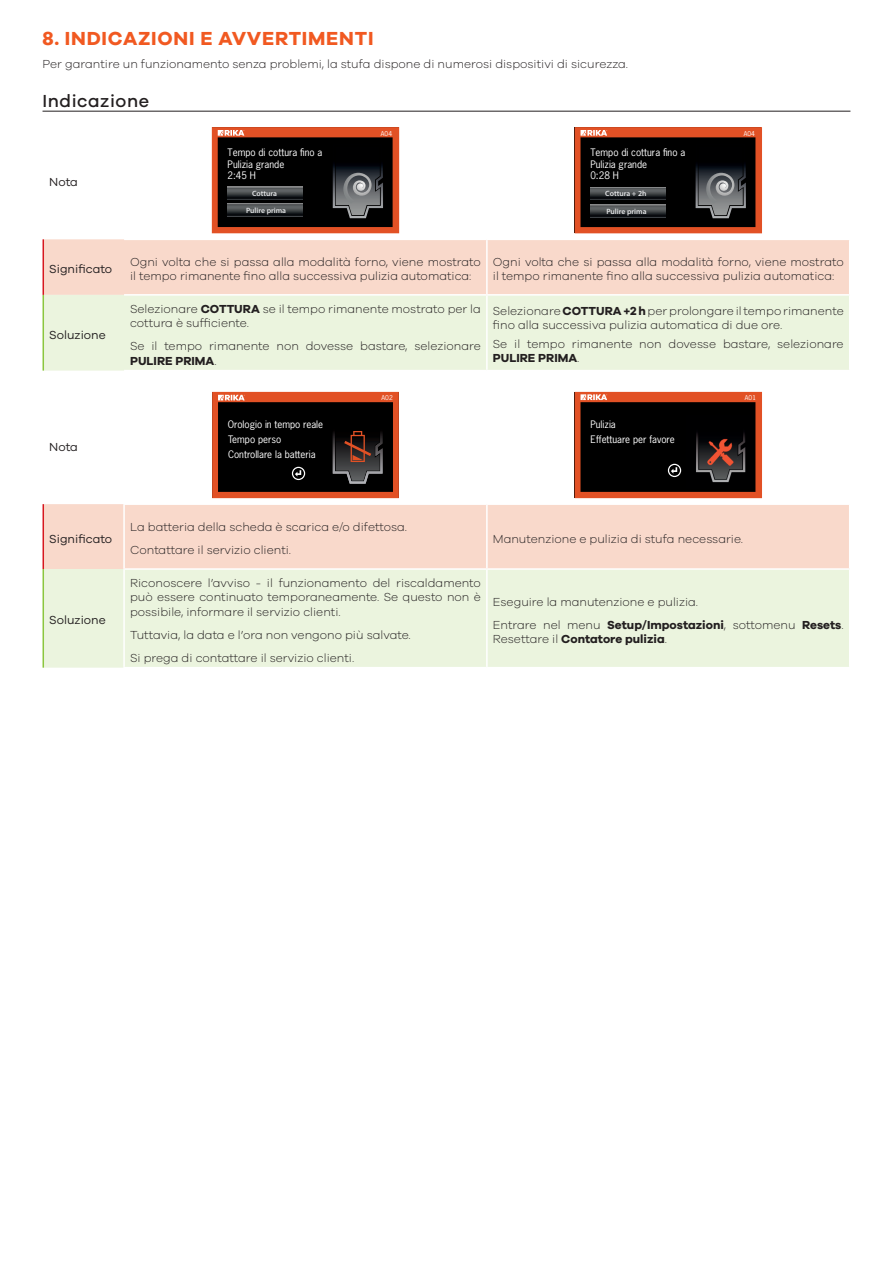
<style>
.page{position:relative;width:893px;height:1263px;background:#fff}
.page>*{position:absolute;margin:0;border:0;box-sizing:border-box;transform-origin:0 0}
.t1{font:700 19.5px "Galano Grotesque";letter-spacing:.04em;color:#f15921}
.H2_-_SubHeader{font:500 18px "Galano Grotesque";letter-spacing:.03em;color:#231f20}
.BT_-_BodyText{font:300 12px/14.4px "Galano Grotesque";color:#231f20}
.ErrorBodyText{font:300 12px/14.4px "Galano Grotesque";color:#231f20}
.ErrorBodyText-2{font:700 12px/14.4px "Galano Grotesque";color:#231f20}
.Standard_BodyText{font:12px "Galano Grotesque";color:#231f20}
.t2{font:9.75px/11.7px "News Gothic Std";color:#fff}
.t3{font:600 7.65px "Myriad Pro";color:#e6e7e9}
.t4{font:6.3px "News Gothic Std";color:#fff;scale:1.05 1}
.s1{font-weight:700}
.s2{font-weight:300}
</style>
<div class="page">
<hr style="left:43px;top:111px;width:807px;height:1px;background:#231f20">
<div style="left:44px;top:239px;width:805px;height:56px;background:#f9d9cb"></div>
<div style="left:44px;top:295px;width:805px;height:76px;background:#ebf4de"></div>
<hr style="left:486px;top:240px;width:2px;height:54px;background:#fff">
<hr style="left:486px;top:296px;width:2px;height:74px;background:#fff">
<hr style="left:43px;top:295px;width:1px;height:76px;background:#8bc63e">
<hr style="left:124px;top:370px;width:363px;height:1px;background:#fff">
<hr style="left:487px;top:370px;width:363px;height:1px;background:#fff">
<hr style="left:43px;top:239px;width:1px;height:56px;background:#d7171f">
<hr style="left:124px;top:239px;width:363px;height:1px;background:#fff">
<hr style="left:487px;top:239px;width:363px;height:1px;background:#fff">
<hr style="left:124px;top:294px;width:363px;height:2px;background:#fff">
<hr style="left:487px;top:294px;width:363px;height:2px;background:#fff">
<svg style="left:212px;top:127px;width:187px;height:106px;background:#42231b"></svg>
<svg style="left:228px;top:204px;width:74px;height:12px"></svg>
<svg style="left:575px;top:127px;width:187px;height:106px;background:#41231a"></svg>
<svg style="left:590px;top:205px;width:75px;height:12px"></svg>
<div style="left:44px;top:504px;width:805px;height:65px;background:#f9d9cb"></div>
<div style="left:44px;top:569px;width:805px;height:99px;background:#ebf4de"></div>
<hr style="left:43px;top:569px;width:1px;height:99px;background:#8bc63e">
<hr style="left:487px;top:667px;width:363px;height:1px;background:#fff">
<hr style="left:123px;top:570px;width:2px;height:97px;background:#fff">
<hr style="left:486px;top:570px;width:2px;height:97px;background:#fff">
<hr style="left:123px;top:667px;width:364px;height:1px;background:#fff">
<hr style="left:43px;top:504px;width:1px;height:65px;background:#d7171f">
<hr style="left:487px;top:503px;width:363px;height:2px;background:#fff">
<hr style="left:487px;top:568px;width:363px;height:2px;background:#fff">
<hr style="left:123px;top:503px;width:364px;height:2px;background:#fff">
<hr style="left:123px;top:505px;width:2px;height:63px;background:#fff">
<hr style="left:486px;top:505px;width:2px;height:63px;background:#fff">
<hr style="left:123px;top:568px;width:364px;height:2px;background:#fff">
<svg style="left:212px;top:392px;width:187px;height:106px;background:#37180f"></svg>
<svg style="left:353px;top:455px;width:10px;height:5px"></svg>
<svg style="left:575px;top:392px;width:187px;height:106px;background:#38180f"></svg>
<p class="t1" style="left:43px;top:26px;width:332px">8. INDICAZIONI E AVVERTIMENTI</p>
<p class="BT_-_BodyText" style="left:43px;top:56px;width:586px">Per garantire un funzionamento senza problemi, la stufa dispone di numerosi dispositivi di sicurezza.</p>
<p class="H2_-_SubHeader" style="left:43px;top:90px;width:108px">Indicazione</p>
<p class="Standard_BodyText" style="left:49px;top:175px;width:30px">Nota</p>
<p class="t2" style="left:228px;top:146px;width:96px">Tempo di cottura fino a<br>Pulizia grande<br>2:45 H</p>
<p class="t3" style="left:252px;top:188px;width:27px">Cottura</p>
<p class="t3" style="left:246px;top:205px;width:42px">Pulire prima</p>
<p class="t4" style="left:381px;top:129px;width:12px">A04</p>
<p class="t2" style="left:590px;top:146px;width:96px">Tempo di cottura fino a<br>Pulizia grande<br>0:28 H</p>
<p class="t3" style="left:605px;top:188px;width:43px">Cottura + 2h</p>
<p class="t3" style="left:606px;top:206px;width:42px">Pulire prima</p>
<p class="t4" style="left:744px;top:129px;width:12px">A04</p>
<p class="Standard_BodyText" style="left:49px;top:262px;width:64px">Significato</p>
<p class="BT_-_BodyText" style="left:130px;top:254px;width:352px">Ogni volta che si passa alla modalità forno, viene mostrato il tempo rimanente fino alla successiva pulizia automatica:</p>
<p class="BT_-_BodyText" style="left:493px;top:254px;width:352px">Ogni volta che si passa alla modalità forno, viene mostrato il tempo rimanente fino alla successiva pulizia automatica:</p>
<p class="Standard_BodyText" style="left:49px;top:327px;width:58px">Soluzione</p>
<p class="Standard_BodyText" style="left:49px;top:440px;width:30px">Nota</p>
<p class="BT_-_BodyText" style="left:130px;top:301px;width:352px">Selezionare <span class="s1">COTTURA</span> se il tempo rimanente mostrato per la cottura è sufficiente.</p>
<p class="BT_-_BodyText" style="left:130px;top:339px;width:352px">Se il tempo rimanente non dovesse bastare, selezionare<br><span class="s1">PULIRE PRIMA</span>.</p>
<p class="ErrorBodyText" style="left:493px;top:303px;width:352px">Selezionare <span class="s1">COTTURA +2 h</span> per prolongare il tempo rimanente fino alla successiva pulizia automatica di due ore.</p>
<p class="BT_-_BodyText" style="left:493px;top:336px;width:352px">Se il tempo rimanente non dovesse bastare, selezionare<br><span class="s1">PULIRE PRIMA</span>.</p>
<p class="t4" style="left:382px;top:394px;width:12px">A02</p>
<p class="t4" style="left:745px;top:394px;width:12px">A01</p>
<p class="t2" style="left:228px;top:417px;width:97px;line-height:14.9px">Orologio in tempo reale<br>Tempo perso<br>Controllare la batteria</p>
<p class="t2" style="left:590px;top:417px;width:86px;line-height:14.7px">Pulizia<br>Effettuare per favore</p>
<p class="Standard_BodyText" style="left:49px;top:531px;width:64px">Significato</p>
<p class="Standard_BodyText" style="left:49px;top:613px;width:58px">Soluzione</p>
<p class="ErrorBodyText" style="left:130px;top:519px;width:277px">La batteria della scheda è scarica e/o difettosa.</p>
<p class="ErrorBodyText" style="left:130px;top:542px;width:161px">Contattare il servizio clienti.</p>
<p class="ErrorBodyText" style="left:130px;top:575px;width:352px;text-align:justify">Riconoscere l’avviso - il funzionamento del riscaldamento può essere continuato temporaneamente. Se questo non è possibile, informare il servizio clienti.</p>
<p class="ErrorBodyText" style="left:130px;top:627px;width:281px">Tuttavia, la data e l’ora non vengono più salvate.</p>
<p class="ErrorBodyText" style="left:130px;top:650px;width:224px">Si prega di contattare il servizio clienti.</p>
<p class="ErrorBodyText" style="left:493px;top:531px;width:250px">Manutenzione e pulizia di stufa necessarie.</p>
<p class="ErrorBodyText" style="left:493px;top:594px;width:205px">Eseguire la manutenzione e pulizia.</p>
<p class="ErrorBodyText-2" style="left:493px;top:617px;width:351px"><span class="s2">Entrare nel menu</span> Setup/Impostazioni<span class="s2">, sottomenu</span> Resets<span class="s2">.<br>Resettare il</span> Contatore pulizia<span class="s2">.</span></p>
</div>
